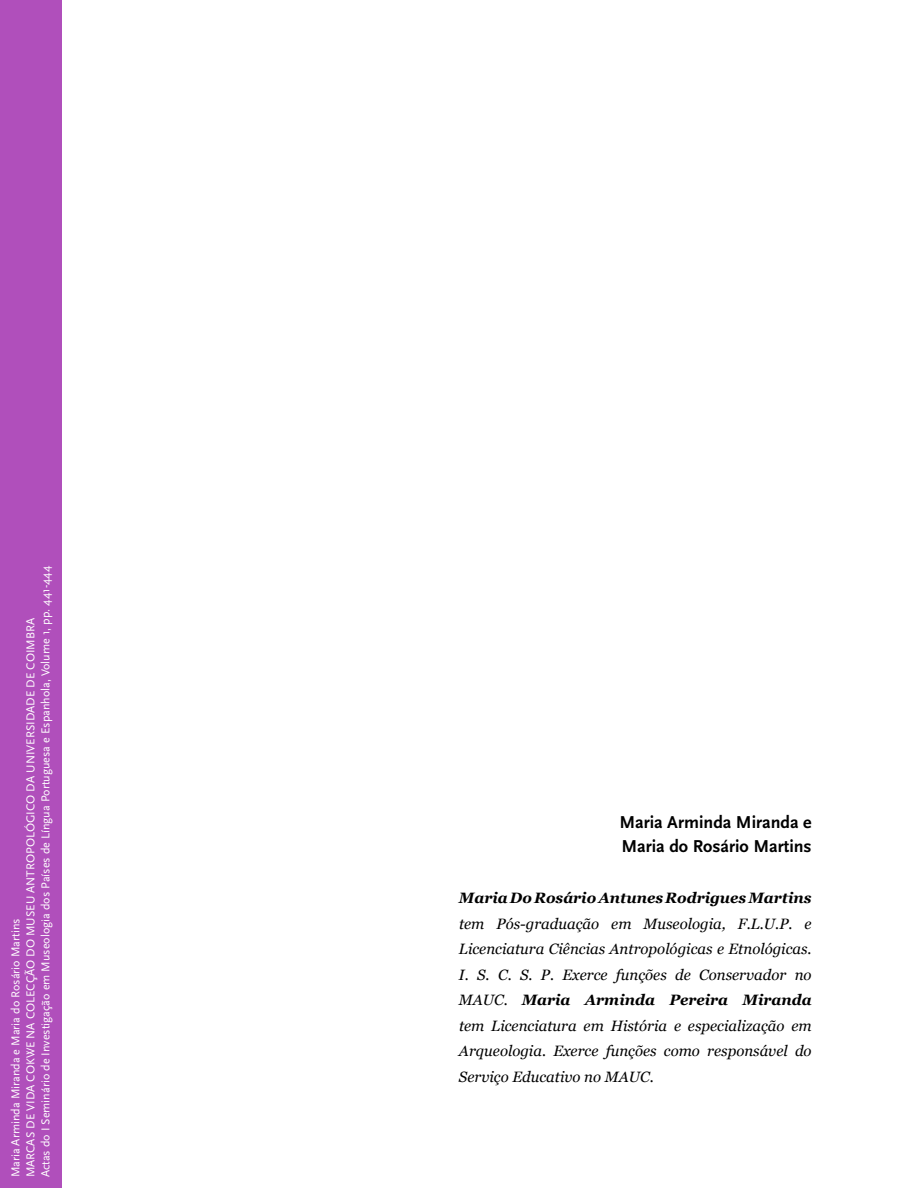
<style>
.page{position:relative;width:918px;height:1188px;background:#fff}
.page>*{position:absolute;margin:0;border:0;box-sizing:border-box;transform-origin:0 0}
.t1{font:700 18px/24px "Scala Sans Pro";color:#000}
.t2{font:italic 15px/25.5px "Georgia";color:#000;text-align:justify}
.t3{font:italic 700 15px "Georgia";color:#000}
.t4{font:12px/15px "Scala Sans Pro";color:#fff}
.s1{font-weight:700}
</style>
<div class="page">
<div style="left:0;top:0;width:62px;height:1188px;background:#b04fbb"></div>
<p class="t4" style="left:9px;top:1177px;width:613px;rotate:-90deg">Maria Arminda Miranda e Maria do Rosário Martins<br>MARCAS DE VIDA COKWE NA COLECÇÃO DO MUSEU ANTROPOLÓGICO DA UNIVERSIDADE DE COIMBRA<br>Actas do I Seminário de Investigação em Museologia dos Países de Língua Portuguesa e Espanhola, Volume 1, pp. 441-444</p>
<p class="t1" style="left:619px;top:810px;width:194px">Maria Arminda Miranda e<br>Maria do Rosário Martins</p>
<p class="t3" style="left:459px;top:892px;width:354px">Maria Do Rosário Antunes Rodrigues Martins</p>
<p class="t2" style="left:459px;top:912px;width:354px">tem Pós-graduação em Museologia, F.L.U.P. e Licenciatura Ciências Antropológicas e Etnológicas.<br>I. S. C. S. P. Exerce funções de Conservador no MAUC. <span class="s1">Maria Arminda Pereira Miranda </span>tem Licenciatura em História e especialização em Arqueologia. Exerce funções como responsável do Serviço Educativo no MAUC.</p>
</div>
